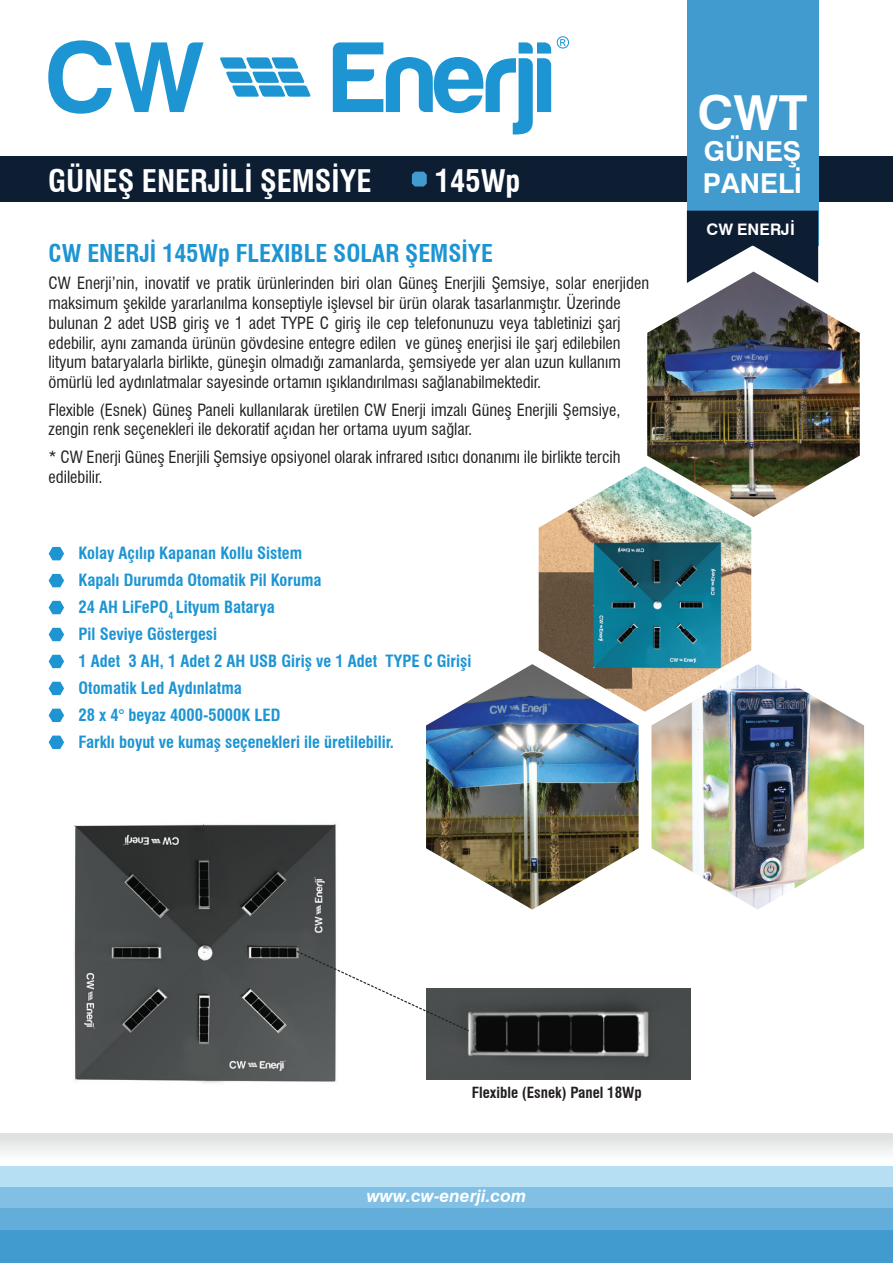
<style>
.page{position:relative;width:893px;height:1263px;background:#fff}
.page>*{position:absolute;margin:0;border:0;box-sizing:border-box;transform-origin:0 0}
.t1{font:700 48.3px "Swiss 721 BT";color:#fff}
.t2{font:700 condensed 30.45px "Swiss 721 BT";color:#fff}
.t3{font:700 27.3px/31.5px "Swiss 721 BT";color:#fff}
.t4{font:700 condensed 24px "Swiss 721 BT";color:#1d95d3}
.t5{font:italic 700 17.25px "Swiss 721 BT";color:#fff}
.t6{font:condensed 16.5px/19.8px "Swiss 721 BT";color:#231f20}
.t7{font:700 condensed 16.5px/27px "Swiss 721 BT";color:#1d95d3}
.t8{font:700 15.9px "Swiss 721 BT";letter-spacing:.01em;color:#fff}
.t9{font:700 condensed 15px "Swiss 721 BT";color:#231f20}
</style>
<div class="page">
<img style="left:73px;top:823px;width:263px;height:260px">
<div style="left:0;top:156px;width:893px;height:46px;background:#0d1d32"></div>
<div style="left:687px;top:0;width:131px;height:245px;background:#419bcf"></div>
<svg style="left:687px;top:211px;width:131px;height:61px;background:#323f51"></svg>
<svg style="left:48px;top:36px;width:521px;height:98px"></svg>
<div style="left:0;top:1229px;width:893px;height:34px;background:#419bcf"></div>
<div style="left:0;top:1208px;width:893px;height:21px;background:#62adda"></div>
<div style="left:0;top:1187px;width:893px;height:21px;background:#81c0e4"></div>
<div style="left:0;top:1165px;width:893px;height:22px;background:#b6dff4"></div>
<svg style="left:412px;top:172px;width:15px;height:15px"></svg>
<img style="left:651px;top:664px;width:213px;height:245px">
<img style="left:647px;top:272px;width:213px;height:245px">
<svg style="left:49px;top:547px;width:15px;height:13px"></svg>
<svg style="left:49px;top:601px;width:15px;height:13px"></svg>
<svg style="left:49px;top:655px;width:15px;height:13px"></svg>
<svg style="left:49px;top:682px;width:15px;height:13px"></svg>
<svg style="left:49px;top:709px;width:15px;height:13px"></svg>
<svg style="left:49px;top:735px;width:15px;height:14px"></svg>
<svg style="left:49px;top:628px;width:15px;height:13px"></svg>
<svg style="left:49px;top:574px;width:15px;height:13px"></svg>
<img style="left:426px;top:664px;width:213px;height:245px">
<img style="left:426px;top:988px;width:264px;height:91px">
<svg style="left:297px;top:951px;width:172px;height:80px"></svg>
<img style="left:539px;top:466px;width:212px;height:246px">
<img style="left:584px;top:535px;width:145px;height:141px">
<h2 class="t2" style="left:48px;top:163px;width:325px">GÜNEŞ ENERJİLİ ŞEMSİYE</h2>
<h2 class="t2" style="left:435px;top:163px;width:87px">145Wp</h2>
<h3 class="t4" style="left:49px;top:238px;width:446px">CW ENERJİ 145Wp FLEXIBLE SOLAR ŞEMSİYE</h3>
<p class="t6" style="left:49px;top:273px;width:602px">CW Enerji’nin, inovatif ve pratik ürünlerinden biri olan Güneş Enerjili Şemsiye, solar enerjiden maksimum şekilde yararlanılma konseptiyle işlevsel bir ürün olarak tasarlanmıştır. Üzerinde bulunan 2 adet USB giriş ve 1 adet TYPE C giriş ile cep telefonunuzu veya tabletinizi şarj edebilir, aynı zamanda ürünün gövdesine entegre edilen ve güneş enerjisi ile şarj edilebilen lityum bataryalarla birlikte, güneşin olmadığı zamanlarda, şemsiyede yer alan uzun kullanım ömürlü led aydınlatmalar sayesinde ortamın ışıklandırılması sağlanabilmektedir.</p>
<p class="t6" style="left:49px;top:400px;width:573px">Flexible (Esnek) Güneş Paneli kullanılarak üretilen CW Enerji imzalı Güneş Enerjili Şemsiye, zengin renk seçenekleri ile dekoratif açıdan her ortama uyum sağlar.</p>
<p class="t6" style="left:49px;top:447px;width:573px">* CW Enerji Güneş Enerjili Şemsiye opsiyonel olarak infrared ısıtıcı donanımı ile birlikte tercih edilebilir.</p>
<p class="t7" style="left:79px;top:540px;width:394px">Kolay Açılıp Kapanan Kollu Sistem<br>Kapalı Durumda Otomatik Pil Koruma<br>24 AH LiFePO<sub>4</sub> Lityum Batarya<br>Pil Seviye Göstergesi<br>1 Adet 3 AH, 1 Adet 2 AH USB Giriş ve 1 Adet TYPE C Girişi Otomatik Led Aydınlatma<br>28 x 4° beyaz 4000-5000K LED<br>Farklı boyut ve kumaş seçenekleri ile üretilebilir.</p>
<h1 class="t1" style="left:698px;top:83px;width:111px">CWT</h1>
<h3 class="t3" style="left:703px;top:135px;width:101px">GÜNEŞ<br>PANELİ</h3>
<p class="t8" style="left:707px;top:219px;width:90px">CW ENERJİ</p>
<p class="t9" style="left:472px;top:1083px;width:172px">Flexible (Esnek) Panel 18Wp</p>
<p class="t5" style="left:367px;top:1184px;width:161px">www.cw-enerji.com</p>
</div>
